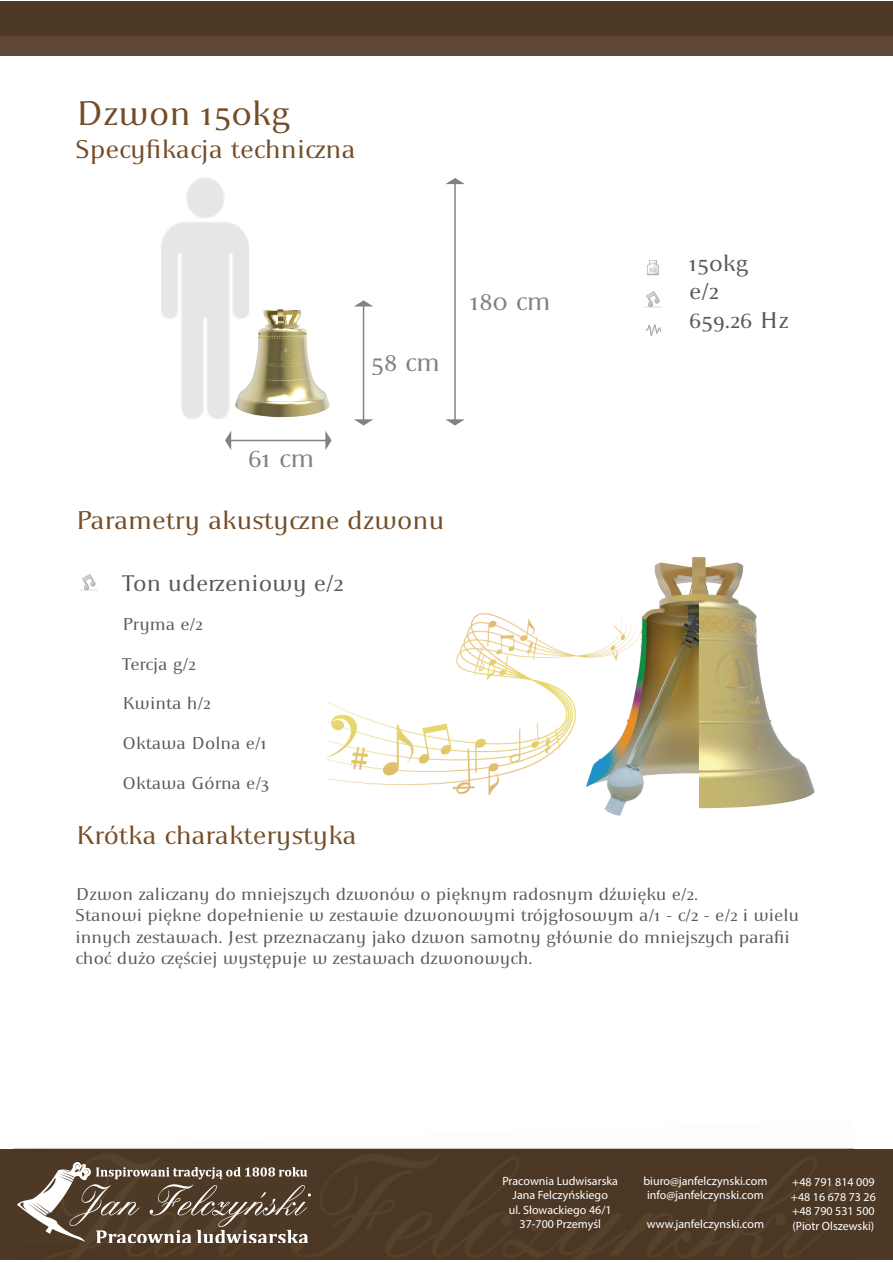
<style>
.page{position:relative;width:893px;height:1263px;background:#fff}
.page>*{position:absolute;margin:0;border:0;box-sizing:border-box;transform-origin:0 0}
.t1{font:36px "Apolonia";color:#744c27}
.t2{font:27px "Apolonia";color:#744c27}
.t3{font:27px "Apolonia";color:#808285}
.t4{font:24px/28.8px "Apolonia";color:#57585a}
.t5{font:18px/39.6px "Apolonia";color:#57585a}
.t6{font:12px/14.4px "Myriad Pro";color:#fff;text-align:center}
</style>
<div class="page">
<img style="left:328px;top:613px;width:248px;height:181px">
<div style="left:0;top:1px;width:892px;height:35px;background:#4e3926"></div>
<div style="left:0;top:1149px;width:892px;height:110px;background:#4e3926"></div>
<img style="left:17px;top:1162px;width:293px;height:81px">
<div style="left:0;top:36px;width:892px;height:20px;background:#5f4735"></div>
<img style="left:161px;top:178px;width:87px;height:240px">
<img style="left:644px;top:261px;width:18px;height:74px">
<img style="left:576px;top:557px;width:239px;height:259px">
<hr style="left:454px;top:183px;width:2px;height:238px;background:#808285">
<svg style="left:446px;top:178px;width:19px;height:6px"></svg>
<svg style="left:445px;top:419px;width:20px;height:6px"></svg>
<hr style="left:363px;top:305px;width:1px;height:116px;background:#808285">
<svg style="left:355px;top:300px;width:18px;height:6px"></svg>
<svg style="left:354px;top:419px;width:19px;height:6px"></svg>
<hr style="left:230px;top:440px;width:97px;height:1px;background:#808285">
<svg style="left:225px;top:431px;width:6px;height:19px"></svg>
<svg style="left:325px;top:431px;width:7px;height:19px"></svg>
<img style="left:80px;top:574px;width:18px;height:17px">
<img style="left:234px;top:309px;width:95px;height:108px">
<h1 class="t1" style="left:76px;top:93px;width:216px">Dzwon 150kg</h1>
<h2 class="t2" style="left:76px;top:133px;width:282px">Specyfikacja techniczna</h2>
<h2 class="t3" style="left:371px;top:346px;width:71px">58 cm</h2>
<h2 class="t3" style="left:470px;top:285px;width:82px">180 cm</h2>
<h2 class="t3" style="left:248px;top:442px;width:68px">61 cm</h2>
<h2 class="t2" style="left:76px;top:504px;width:370px">Parametry akustyczne dzwonu</h2>
<h3 class="t4" style="left:122px;top:569px;width:223px">Ton uderzeniowy e/2</h3>
<p class="t5" style="left:122px;top:605px;width:149px">Pryma e/2<br>Tercja g/2<br>Kwinta h/2<br>Oktawa Dolna e/1<br>Oktawa Górna e/3</p>
<h2 class="t2" style="left:76px;top:819px;width:283px">Krótka charakterystyka</h2>
<h3 class="t4" style="left:689px;top:249px;width:101px">150kg<br>e/2<br>659.26 Hz</h3>
<p class="t5" style="left:76px;top:883px;width:725px;line-height:21.6px">Dzwon zaliczany do mniejszych dzwonów o pięknym radosnym dźwięku e/2.<br>Stanowi piękne dopełnienie w zestawie dzwonowymi trójgłosowym a/1 - c/2 - e/2 i wielu innych zestawach. Jest przeznaczany jako dzwon samotny głównie do mniejszych parafii choć dużo częściej występuje w zestawach dzwonowych.</p>
<p class="t6" style="left:502px;top:1174px;width:117px">Pracownia Ludwisarska<br>Jana Felczyńskiego<br>ul. Słowackiego 46/1<br>37-700 Przemyśl</p>
<p class="t6" style="left:643px;top:1173px;width:125px">biuro@janfelczynski.com info@janfelczynski.com</p>
<p class="t6" style="left:647px;top:1216px;width:119px">www.janfelczynski.com</p>
<p class="t6" style="left:791px;top:1175px;width:87px;text-align:justify">+48 791 814 009 +48 16 678 73 26 +48 790 531 500 (Piotr Olszewski)</p>
</div>
